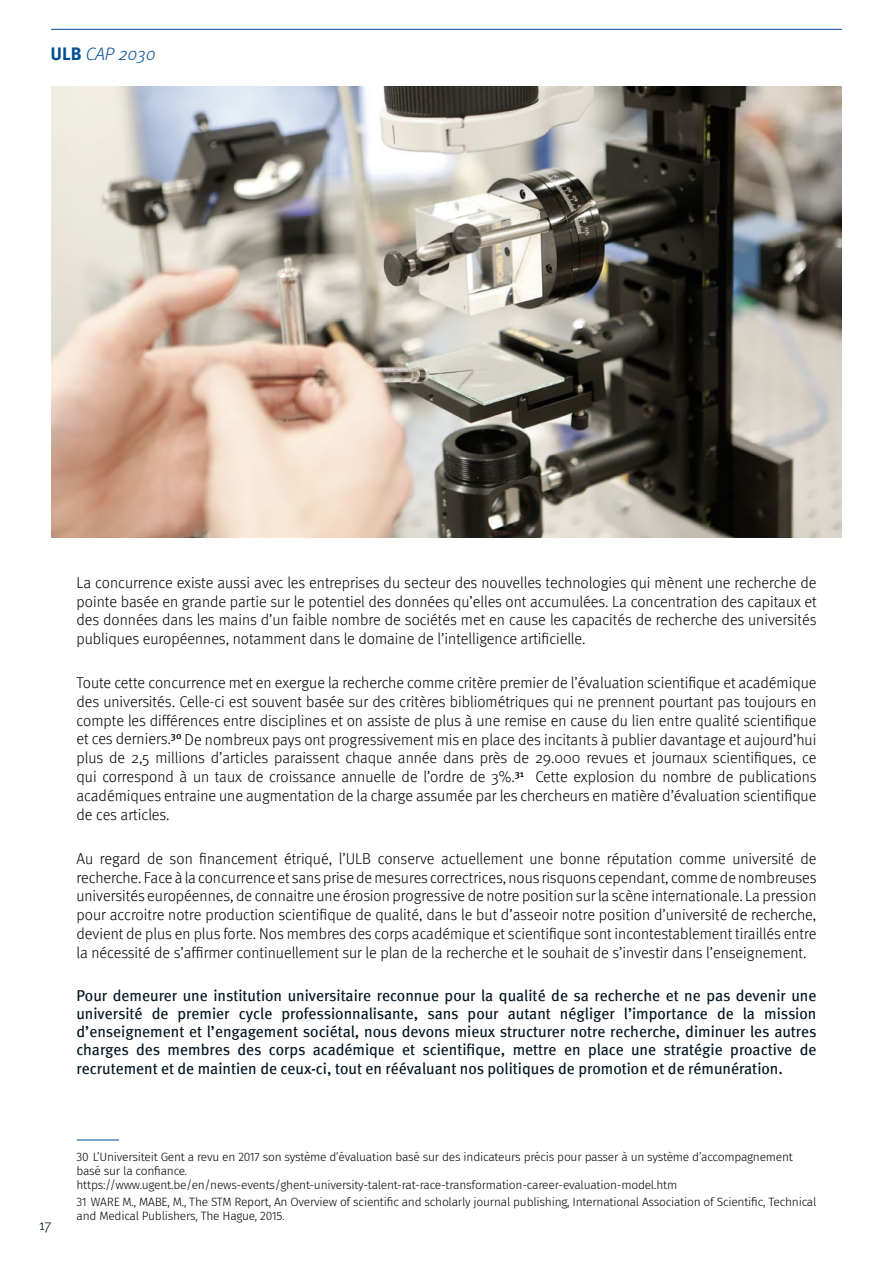
<style>
.page{position:relative;width:893px;height:1263px;background:#fff}
.page>*{position:absolute;margin:0;border:0;box-sizing:border-box;transform-origin:0 0}
.t1{font:italic 300 18px "Meta OT";color:#004d94}
.t2{font:300 15.75px/18.8px "Meta";color:#000;text-align:justify}
.t3{font:15.75px/18.1px "Meta";color:#00131f;text-align:justify}
.t4{font:300 15px "Meta";color:#00131f}
.t5{font:300 12px/14.2px "Fira Sans";letter-spacing:-.02em;color:#000}
.s1{font-weight:700;font-style:normal}
</style>
<div class="page">
<hr style="left:51px;top:29px;width:791px;height:1px;background:#004d94">
<hr style="left:77px;top:1139px;width:42px;height:1px;background:#004d94">
<img style="left:51px;top:86px;width:791px;height:451px">
<p class="t1" style="left:51px;top:43px;width:107px"><span class="s1">ULB</span> CAP 2030</p>
<p class="t2" style="left:77px;top:573px;width:742px">La concurrence existe aussi avec les entreprises du secteur des nouvelles technologies qui mènent une recherche de pointe basée en grande partie sur le potentiel des données qu’elles ont accumulées. La concentration des capitaux et des données dans les mains d’un faible nombre de sociétés met en cause les capacités de recherche des universités publiques européennes, notamment dans le domaine de l’intelligence artificielle.</p>
<p class="t2" style="left:77px;top:673px;width:742px">Toute cette concurrence met en exergue la recherche comme critère premier de l’évaluation scientifique et académique des universités. Celle-ci est souvent basée sur des critères bibliométriques qui ne prennent pourtant pas toujours en compte les différences entre disciplines et on assiste de plus à une remise en cause du lien entre qualité scientifique et ces derniers.<sup>30</sup> De nombreux pays ont progressivement mis en place des incitants à publier davantage et aujourd’hui plus de 2,5 millions d’articles paraissent chaque année dans près de 29.000 revues et journaux scientifiques, ce qui correspond à un taux de croissance annuelle de l’ordre de 3%.<sup>31</sup> Cette explosion du nombre de publications académiques entraine une augmentation de la charge assumée par les chercheurs en matière d’évaluation scientifique de ces articles.</p>
<p class="t2" style="left:77px;top:849px;width:742px">Au regard de son financement étriqué, l’ULB conserve actuellement une bonne réputation comme université de recherche. Face à la concurrence et sans prise de mesures correctrices, nous risquons cependant, comme de nombreuses universités européennes, de connaitre une érosion progressive de notre position sur la scène internationale. La pression pour accroitre notre production scientifique de qualité, dans le but d’asseoir notre position d’université de recherche, devient de plus en plus forte. Nos membres des corps académique et scientifique sont incontestablement tiraillés entre la nécessité de s’affirmer continuellement sur le plan de la recherche et le souhait de s’investir dans l’enseignement.</p>
<p class="t3" style="left:77px;top:986px;width:742px">Pour demeurer une institution universitaire reconnue pour la qualité de sa recherche et ne pas devenir une université de premier cycle professionnalisante, sans pour autant négliger l’importance de la mission d’enseignement et l’engagement sociétal, nous devons mieux structurer notre recherche, diminuer les autres charges des membres des corps académique et scientifique, mettre en place une stratégie proactive de recrutement et de maintien de ceux-ci, tout en réévaluant nos politiques de promotion et de rémunération.</p>
<p class="t4" style="left:39px;top:1216px;width:14px">17</p>
<p class="t5" style="left:77px;top:1149px;width:718px">30 L’Universiteit Gent a revu en 2017 son système d’évaluation basé sur des indicateurs précis pour passer à un système d’accompagnement basé sur la confiance.<br>https://www.ugent.be/en/news-events/ghent-university-talent-rat-race-transformation-career-evaluation-model.htm</p>
<p class="t5" style="left:77px;top:1195px;width:741px">31 WARE M., MABE, M., The STM Report, An Overview of scientific and scholarly journal publishing, International Association of Scientific, Technical and Medical Publishers, The Hague, 2015.</p>
</div>
